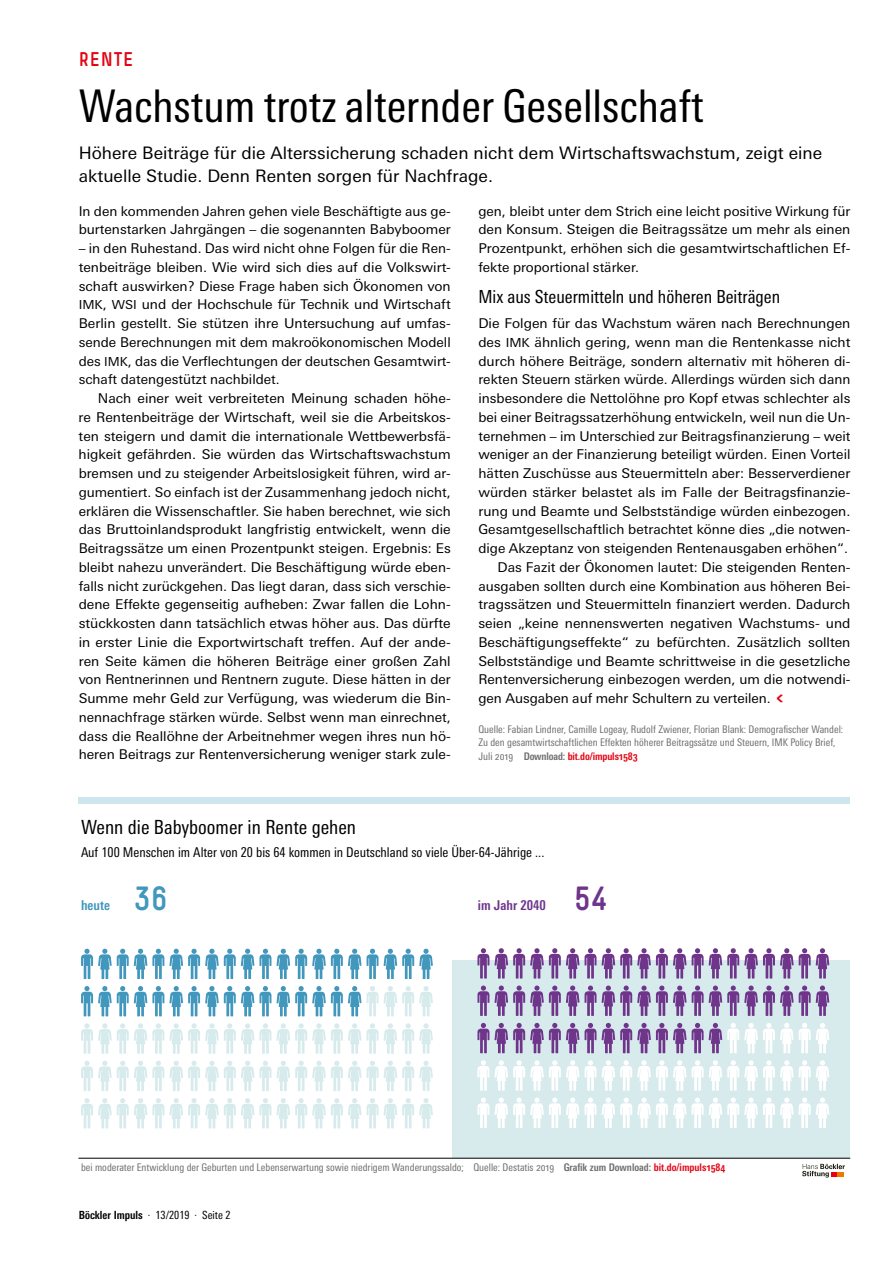
<style>
.page{position:relative;width:893px;height:1263px;background:#fff}
.page>*{position:absolute;margin:0;border:0;box-sizing:border-box;transform-origin:0 0}
._2__Head{font:condensed 45px "Univers Next Pro";color:#000}
.t1{font:33px "Simple HBS";color:#4297bd}
.t2{font:33px "Simple HBS";color:#6e358b}
.t3{font:condensed 19.5px "Univers Next Pro";color:#000}
._1__Stichwort{font:19.5px "Simple HBS";letter-spacing:.05em;color:#e30513}
._6__Zwischentitel_co{font:condensed 18px "Univers Next Pro";color:#000}
._3__Vorspann{font:17.25px/22.5px "Univers Next Pro";color:#000}
._4__Fließtext{font:13.5px/18.8px "Univers Next Pro";color:#000;text-align:justify}
._4__Fließtext_stumpf{font:13.5px/18.8px "Univers Next Pro";color:#000;text-align:justify}
.t4{font:condensed 13.5px "Univers Next Pro";color:#000}
.t5{font:700 condensed 13.5px "Univers Next Pro";color:#6e358b}
.t6{font:700 condensed 13.5px "Univers Next Pro";color:#4297bd}
.t7{font:condensed 11.25px "Univers Next Pro";color:#000}
._5__Quelle_Artikel_o{font:condensed 10.5px/13.5px "Univers Next Pro";color:#6f6f6e}
.s1{font-size:12.45px}
.s2{font-family:"Simple HBS";font-size:18px;color:#e30513}
.s3{font-weight:700}
.s4{font-weight:700;color:#e30513}
</style>
<div class="page">
<div style="left:452px;top:960px;width:398px;height:198px;background:#d7ebed"></div>
<svg style="left:81px;top:949px;width:352px;height:30px"></svg>
<svg style="left:81px;top:986px;width:352px;height:30px"></svg>
<svg style="left:81px;top:1023px;width:352px;height:31px"></svg>
<svg style="left:81px;top:1061px;width:352px;height:30px"></svg>
<svg style="left:81px;top:1098px;width:352px;height:30px"></svg>
<svg style="left:477px;top:948px;width:352px;height:30px"></svg>
<svg style="left:477px;top:985px;width:352px;height:31px"></svg>
<svg style="left:477px;top:1023px;width:352px;height:30px"></svg>
<svg style="left:477px;top:1060px;width:352px;height:30px"></svg>
<svg style="left:477px;top:1097px;width:352px;height:31px"></svg>
<div style="left:78px;top:797px;width:772px;height:6px;background:#cde6ee"></div>
<svg style="left:802px;top:1164px;width:43px;height:13px"></svg>
<hr style="left:78px;top:1158px;width:772px;height:1px;background:#000">
<p class="_1__Stichwort" style="left:79px;top:48px;width:56px">RENTE</p>
<p class="_2__Head" style="left:79px;top:80px;width:627px">Wachstum trotz alternder Gesellschaft</p>
<p class="_3__Vorspann" style="left:79px;top:142px;width:745px">Höhere Beiträge für die Alterssicherung schaden nicht dem Wirtschaftswachstum, zeigt eine aktuelle Studie. Denn Renten sorgen für Nachfrage.</p>
<p class="_4__Fließtext_stumpf" style="left:79px;top:201px;width:374px">In den kommenden Jahren gehen viele Beschäftigte aus ge&shy;burtenstarken Jahrgängen – die sogenannten Babyboomer</p>
<p class="_4__Fließtext_stumpf" style="left:79px;top:239px;width:374px">– in den Ruhestand. Das wird nicht ohne Folgen für die Ren&shy;tenbeiträge bleiben. Wie wird sich dies auf die Volkswirt&shy;schaft auswirken? Diese Frage haben sich Ökonomen von <span class="s1">IMK</span>, <span class="s1">WSI</span> und der Hochschule für Technik und Wirtschaft Berlin gestellt. Sie stützen ihre Untersuchung auf umfas&shy;sende Berechnungen mit dem makroökonomischen Modell des <span class="s1">IMK</span>, das die Verflechtungen der deutschen Gesamtwirt&shy;schaft datengestützt nachbildet.</p>
<p class="_4__Fließtext" style="left:79px;top:389px;width:374px;text-indent:19px">Nach einer weit verbreiteten Meinung schaden höhe&shy;re Rentenbeiträge der Wirtschaft, weil sie die Arbeitskos&shy;ten steigern und damit die internationale Wettbewerbsfä&shy;higkeit gefährden. Sie würden das Wirtschaftswachstum bremsen und zu steigender Arbeitslosigkeit führen, wird ar&shy;gumentiert. So einfach ist der Zusammenhang jedoch nicht, erklären die Wissenschaftler. Sie haben berechnet, wie sich das Bruttoinlandsprodukt langfristig entwickelt, wenn die Beitragssätze um einen Prozentpunkt steigen. Ergebnis: Es bleibt nahezu unverändert. Die Beschäftigung würde eben&shy;falls nicht zurückgehen. Das liegt daran, dass sich verschie&shy;dene Effekte gegenseitig aufheben: Zwar fallen die Lohn&shy;stückkosten dann tatsächlich etwas höher aus. Das dürfte in erster Linie die Exportwirtschaft treffen. Auf der ande&shy;ren Seite kämen die höheren Beiträge einer großen Zahl von Rentnerinnen und Rentnern zugute. Diese hätten in der Summe mehr Geld zur Verfügung, was wiederum die Bin&shy;nennachfrage stärken würde. Selbst wenn man einrechnet, dass die Reallöhne der Arbeitnehmer wegen ihres nun hö&shy;heren Beitrags zur Rentenversicherung weniger stark zule-</p>
<p class="_4__Fließtext" style="left:478px;top:201px;width:374px">gen, bleibt unter dem Strich eine leicht positive Wirkung für den Konsum. Steigen die Beitragssätze um mehr als einen Prozentpunkt, erhöhen sich die gesamtwirtschaftlichen Ef&shy;fekte proportional stärker.</p>
<p class="_6__Zwischentitel_co" style="left:478px;top:286px;width:303px">Mix aus Steuermitteln und höheren Beiträgen</p>
<p class="_4__Fließtext_stumpf" style="left:478px;top:314px;width:374px">Die Folgen für das Wachstum wären nach Berechnungen des <span class="s1">IMK</span> ähnlich gering, wenn man die Rentenkasse nicht durch höhere Beiträge, sondern alternativ mit höheren di&shy;rekten Steuern stärken würde. Allerdings würden sich dann insbesondere die Nettolöhne pro Kopf etwas schlechter als bei einer Beitragssatzerhöhung entwickeln, weil nun die Un&shy;ternehmen – im Unterschied zur Beitragsfinanzierung – weit weniger an der Finanzierung beteiligt würden. Einen Vorteil hätten Zuschüsse aus Steuermitteln aber: Besserverdiener würden stärker belastet als im Falle der Beitragsfinanzie&shy;rung und Beamte und Selbstständige würden einbezogen.<br>Gesamtgesellschaftlich betrachtet könne dies „die notwen&shy;dige Akzeptanz von steigenden Rentenausgaben erhöhen“.</p>
<p class="_4__Fließtext" style="left:478px;top:558px;width:374px;text-indent:19px">Das Fazit der Ökonomen lautet: Die steigenden Renten&shy;ausgaben sollten durch eine Kombination aus höheren Bei&shy;tragssätzen und Steuermitteln finanziert werden. Dadurch seien „keine nennenswerten negativen Wachstums- und Beschäftigungseffekte“ zu befürchten. Zusätzlich sollten Selbstständige und Beamte schrittweise in die gesetzliche Rentenversicherung einbezogen werden, um die notwendi&shy;gen Ausgaben auf mehr Schultern zu verteilen.<span class="s2">&lt;</span></p>
<p class="_5__Quelle_Artikel_o" style="left:478px;top:722px;width:366px">Quelle: Fabian Lindner, Camille Logeay, Rudolf Zwiener, Florian Blank: Demografischer Wandel:<br>Zu den gesamtwirtschaftlichen Effekten höherer Beitragssätze und Steuern, IMK Policy Brief,<br>Juli 2019 <span class="s3">Download:</span> <span class="s4">bit.do/impuls1583</span></p>
<p class="t3" style="left:81px;top:816px;width:277px">Wenn die Babyboomer in Rente gehen</p>
<p class="t4" style="left:81px;top:844px;width:465px">Auf 100 Menschen im Alter von 20 bis 64 kommen in Deutschland so viele Über-64-Jährige ...</p>
<p class="t6" style="left:81px;top:897px;width:30px">heute</p>
<p class="t1" style="left:134px;top:879px;width:36px">36</p>
<p class="t5" style="left:478px;top:897px;width:70px">im Jahr 2040</p>
<p class="t2" style="left:574px;top:879px;width:35px">54</p>
<p class="_5__Quelle_Artikel_o" style="left:81px;top:1161px;width:646px">bei moderater Entwicklung der Geburten und Lebenserwartung sowie niedrigem Wanderungssaldo; Quelle: Destatis 2019 <span class="s3">Grafik zum Download:</span> <span class="s4">bit.do/impuls1584</span></p>
<p class="t7" style="left:79px;top:1208px;width:153px"><span class="s3">Böckler Impuls</span> · 13/2019 · Seite 2</p>
</div>
